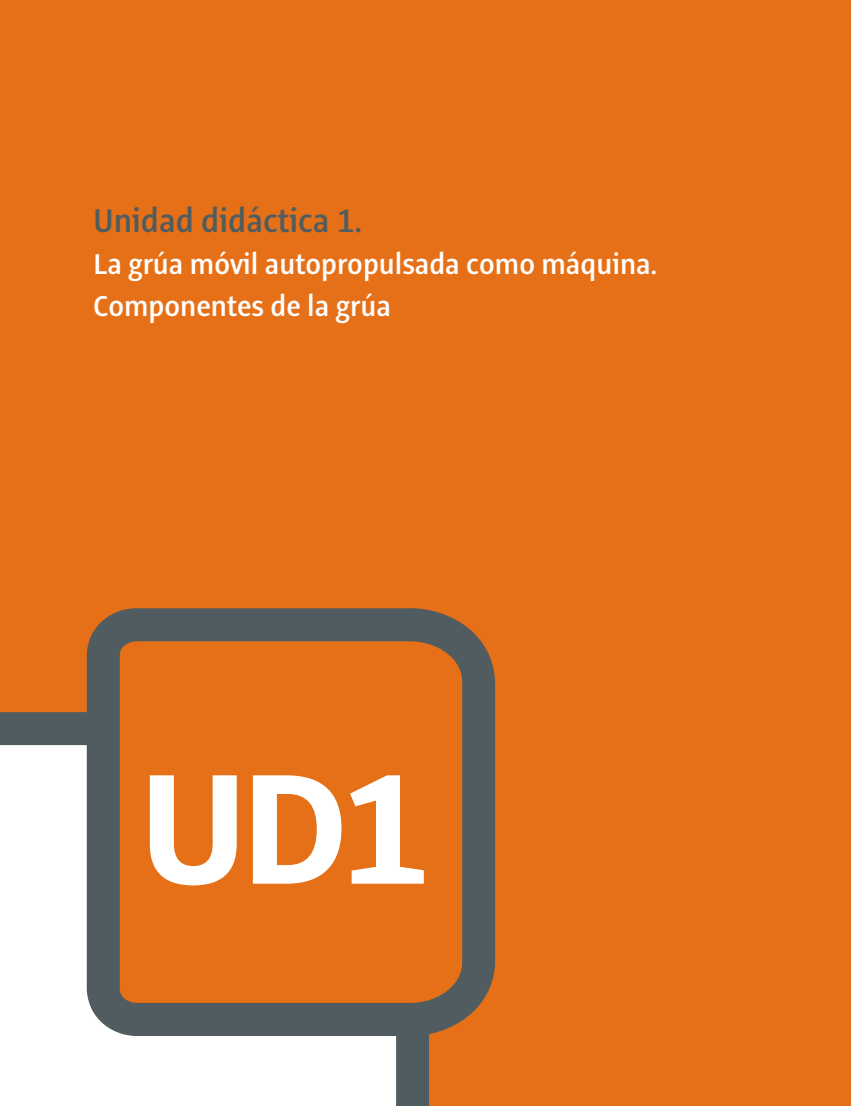
<style>
.page{position:relative;width:851px;height:1106px;background:#fff}
.page>*{position:absolute;margin:0;border:0;box-sizing:border-box;transform-origin:0 0}
.t1{font:700 172.5px "Alto Pro";color:#fff}
.t2{font:600 36px "Alto Pro Con";color:#505c5f}
.t3{font:600 31.5px "Alto Pro Con";color:#fff}
</style>
<div class="page">
<div style="left:0;top:0;width:850px;height:1105px;background:#e67017"></div>
<div style="left:0;top:711px;width:429px;height:394px;background:#505c5f"></div>
<div style="left:0;top:745px;width:396px;height:360px;background:#fff"></div>
<svg style="left:87px;top:608px;width:408px;height:428px;background:#5b5f5d"></svg>
<svg style="left:120px;top:641px;width:342px;height:362px"></svg>
<p class="t2" style="left:94px;top:198px;width:269px">Unidad didáctica 1.</p>
<p class="t3" style="left:94px;top:245px;width:564px">La grúa móvil autopropulsada como máquina.</p>
<p class="t3" style="left:94px;top:287px;width:299px">Componentes de la grúa</p>
<p class="t1" style="left:138px;top:721px;width:294px">UD1</p>
</div>
